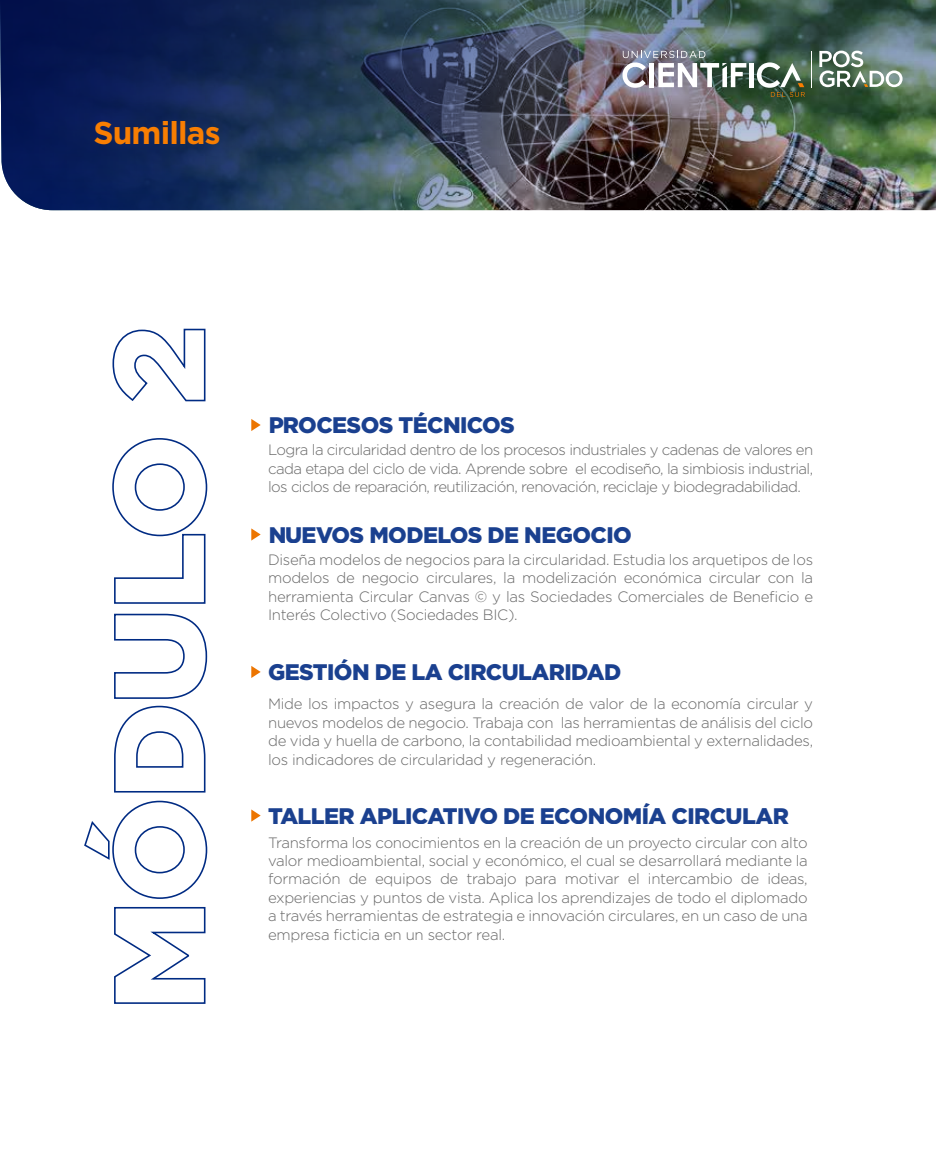
<style>
.page{position:relative;width:936px;height:1159px;background:#fff}
.page>*{position:absolute;margin:0;border:0;box-sizing:border-box;transform-origin:0 0}
.t1{font:700 31.5px "Gotham";letter-spacing:-.025em;color:#f87e02}
.t2{font:900 22.5px "Gotham";letter-spacing:-.025em;color:#002b83}
.t3{font:300 15px/18.3px "Gotham";letter-spacing:-.02em;color:#686868;text-align:justify}
</style>
<div class="page">
<svg style="left:114px;top:906px;width:92px;height:98px"></svg>
<svg style="left:84px;top:800px;width:124px;height:99px"></svg>
<svg style="left:114px;top:613px;width:94px;height:180px"></svg>
<svg style="left:112px;top:438px;width:96px;height:166px"></svg>
<svg style="left:112px;top:328px;width:94px;height:74px"></svg>
<svg style="left:251px;top:419px;width:10px;height:12px"></svg>
<svg style="left:251px;top:528px;width:10px;height:12px"></svg>
<svg style="left:251px;top:666px;width:10px;height:12px"></svg>
<svg style="left:251px;top:809px;width:10px;height:12px"></svg>
<img style="left:0;top:0;width:936px;height:210px">
<div style="left:749px;top:63px;width:5px;height:24px;background:#fff"></div>
<img style="left:622px;top:51px;width:124px;height:37px">
<svg style="left:756px;top:62px;width:49px;height:35px"></svg>
<svg style="left:819px;top:51px;width:83px;height:36px"></svg>
<hr style="left:811px;top:51px;width:1px;height:36px;background:#fff">
<h1 class="t1" style="left:93px;top:114px;width:129px">Sumillas</h1>
<h2 class="t2" style="left:268px;top:412px;width:248px">PROCESOS TÉCNICOS</h2>
<p class="t3" style="left:268px;top:440px;width:546px">Logra la circularidad dentro de los procesos industriales y cadenas de valores en cada etapa del ciclo de vida. Aprende sobre el ecodiseño, la simbiosis industrial, los ciclos de reparación, reutilización, renovación, reciclaje y biodegradabilidad.</p>
<h2 class="t2" style="left:268px;top:521px;width:365px">NUEVOS MODELOS DE NEGOCIO</h2>
<p class="t3" style="left:268px;top:550px;width:546px">Diseña modelos de negocios para la circularidad. Estudia los arquetipos de los modelos de negocio circulares, la modelización económica circular con la herramienta Circular Canvas © y las Sociedades Comerciales de Beneficio e Interés Colectivo (Sociedades BIC).</p>
<h2 class="t2" style="left:268px;top:659px;width:354px">GESTIÓN DE LA CIRCULARIDAD</h2>
<p class="t3" style="left:268px;top:694px;width:546px">Mide los impactos y asegura la creación de valor de la economía circular y nuevos modelos de negocio. Trabaja con las herramientas de análisis del ciclo de vida y huella de carbono, la contabilidad medioambiental y externalidades, los indicadores de circularidad y regeneración.</p>
<h2 class="t2" style="left:268px;top:802px;width:522px">TALLER APLICATIVO DE ECONOMÍA CIRCULAR</h2>
<p class="t3" style="left:268px;top:832px;width:541px">Transforma los conocimientos en la creación de un proyecto circular con alto valor medioambiental, social y económico, el cual se desarrollará mediante la formación de equipos de trabajo para motivar el intercambio de ideas, experiencias y puntos de vista. Aplica los aprendizajes de todo el diplomado a través herramientas de estrategia e innovación circulares, en un caso de una empresa ficticia en un sector real.</p>
</div>
